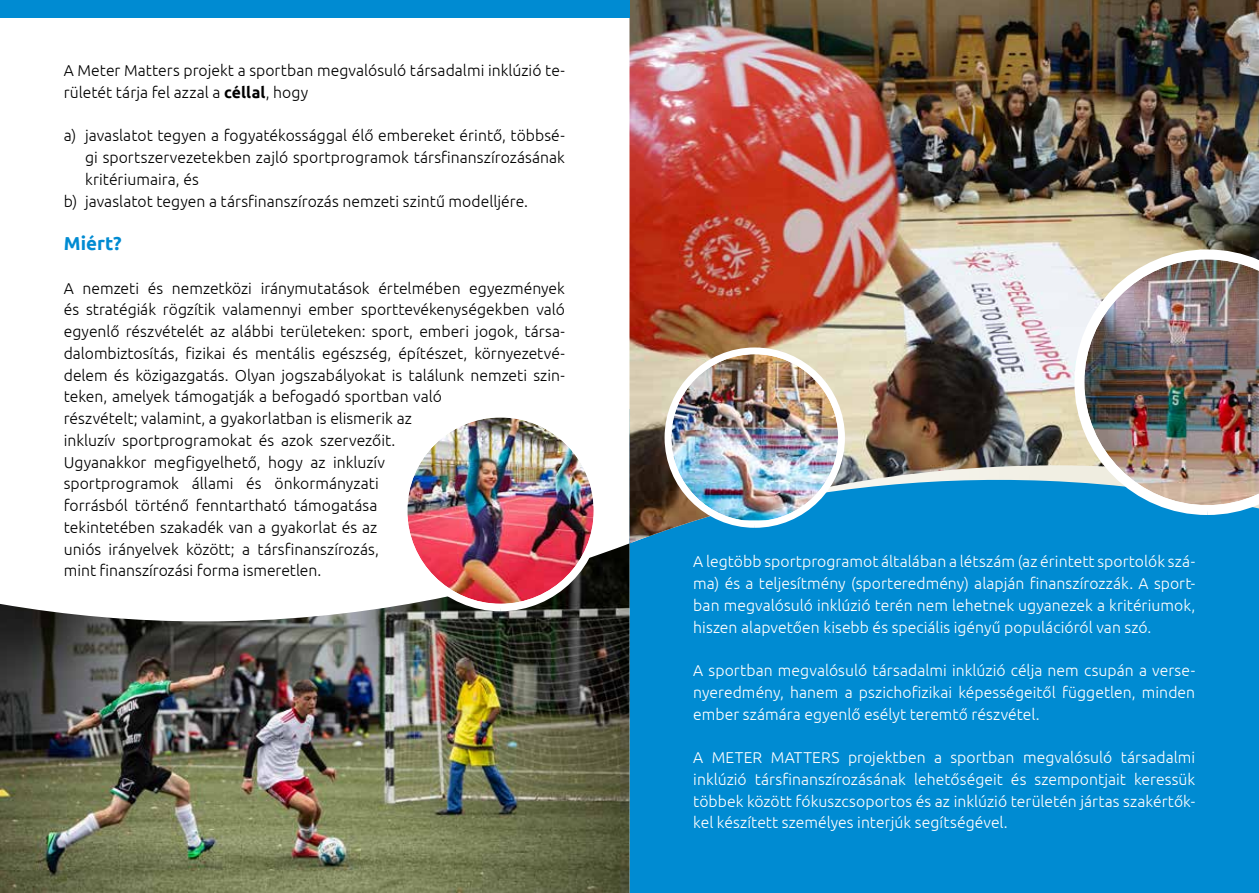
<style>
.page{position:relative;width:1259px;height:893px;background:#fff}
.page>*{position:absolute;margin:0;border:0;box-sizing:border-box;transform-origin:0 0}
.t1{font:700 18.75px "Ubuntu";letter-spacing:.005em;color:#008bd2}
.t2{font:300 15.75px/21.8px "Ubuntu";color:#000}
.t3{font:300 15.75px/21.8px "Ubuntu";color:#fff;text-align:justify}
.s1{font-weight:700}
</style>
<div class="page">
<div style="left:629px;top:410px;width:630px;height:483px;background:#008bd2"></div>
<img style="left:0;top:543px;width:629px;height:350px">
<div style="left:403px;top:414px;width:194px;height:193px;background:#fff;border-radius:50%"></div>
<img style="left:407px;top:417px;width:187px;height:187px;border-radius:93px">
<div style="left:400px;top:410px;width:201px;height:201px;border:8px solid #fff;border-radius:50%"></div>
<img style="left:629px;top:0;width:630px;height:543px">
<img style="left:671px;top:354px;width:167px;height:166px">
<div style="left:664px;top:347px;width:181px;height:181px;border:7px solid #fff;border-radius:50%"></div>
<img style="left:1074px;top:249px;width:185px;height:266px">
<div style="left:0;top:0;width:629px;height:17px;background:#008bd2"></div>
<p class="t2" style="left:64px;top:59px;width:503px">A Meter Matters projekt a sportban megvalósuló társadalmi inklúzió te&shy;rületét tárja fel azzal a <span class="s1">céllal</span>, hogy</p>
<p class="t2" style="left:64px;top:124px;width:503px">a) javaslatot tegyen a fogyatékossággal élő embereket érintő, többsé-</p>
<p class="t2" style="left:85px;top:146px;width:481px">gi sportszervezetekben zajló sportprogramok társfinanszírozásának</p>
<p class="t2" style="left:85px;top:168px;width:115px">kritériumaira, és</p>
<p class="t2" style="left:64px;top:190px;width:466px">b) javaslatot tegyen a társfinanszírozás nemzeti szintű modelljére.</p>
<p class="t1" style="left:64px;top:232px;width:59px">Miért?</p>
<p class="t2" style="left:64px;top:277px;width:503px">A nemzeti és nemzetközi iránymutatások értelmében egyezmények és stratégiák rögzítik valamennyi ember sporttevékenységekben való egyenlő részvételét az alábbi területeken: sport, emberi jogok, társa&shy;dalombiztosítás, fizikai és mentális egészség, építészet, környezetvé&shy;delem és közigazgatás. Olyan jogszabályokat is találunk nemzeti szin&shy;teken, amelyek támogatják a befogadó sportban való<br>részvételt; valamint, a gyakorlatban is elismerik az<br>inkluzív sportprogramokat és azok szervezőit.<br>Ugyanakkor megfigyelhető, hogy az inkluzív<br>sportprogramok állami és önkormányzati<br>forrásból történő fenntartható támogatása<br>tekintetében szakadék van a gyakorlat és az<br>uniós irányelvek között; a társfinanszírozás,<br>mint finanszírozási forma ismeretlen.</p>
<p class="t3" style="left:693px;top:550px;width:503px">A legtöbb sportprogramot általában a létszám (az érintett sportolók szá&shy;ma) és a teljesítmény (sporteredmény) alapján finanszírozzák. A sport&shy;ban megvalósuló inklúzió terén nem lehetnek ugyanezek a kritériumok, hiszen alapvetően kisebb és speciális igényű populációról van szó.</p>
<p class="t3" style="left:693px;top:659px;width:503px">A sportban megvalósuló társadalmi inklúzió célja nem csupán a verse&shy;nyeredmény, hanem a pszichofizikai képességeitől független, minden ember számára egyenlő esélyt teremtő részvétel.</p>
<p class="t3" style="left:693px;top:746px;width:503px">A METER MATTERS projektben a sportban megvalósuló társadalmi inklúzió társfinanszírozásának lehetőségeit és szempontjait keressük többek között fókuszcsoportos és az inklúzió területén jártas szakértők&shy;kel készített személyes interjúk segítségével.</p>
</div>
